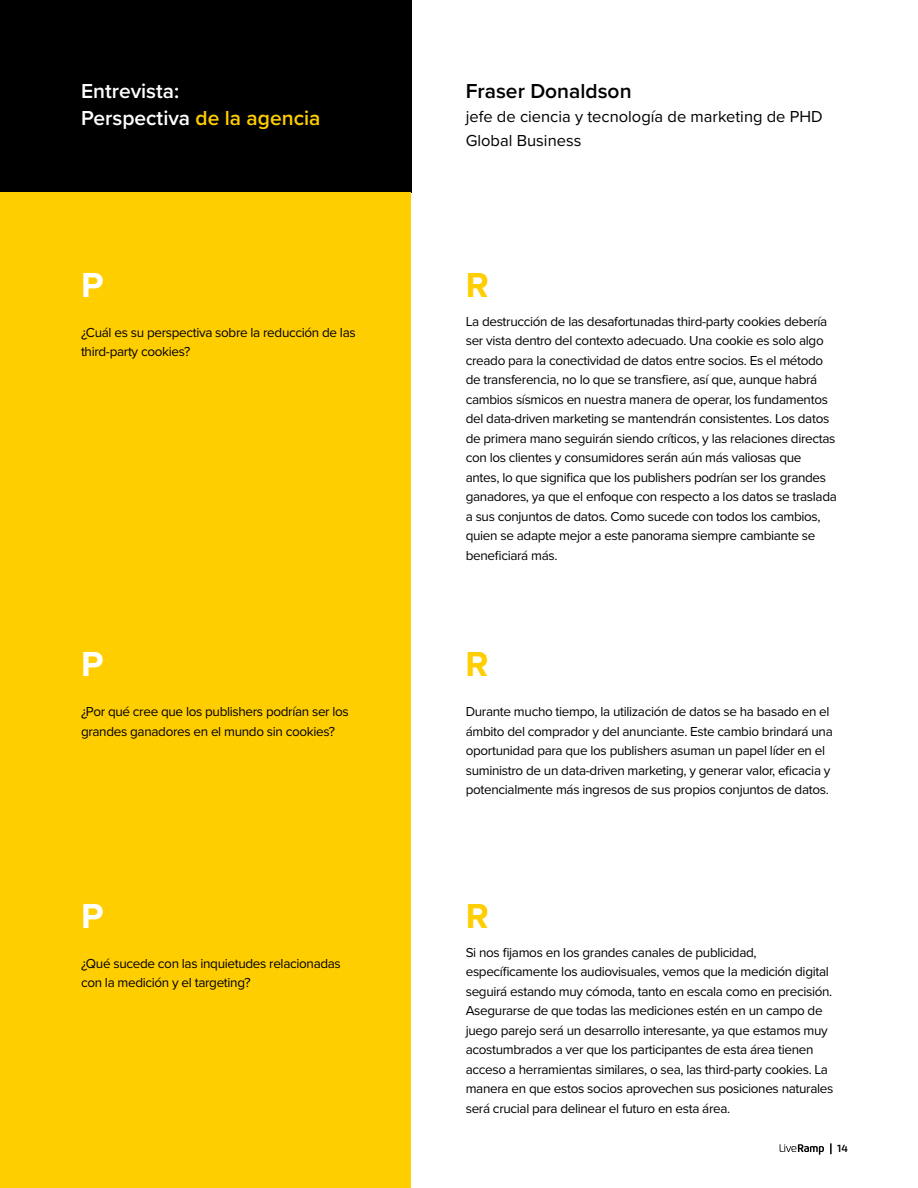
<style>
.page{position:relative;width:918px;height:1188px;background:#fff}
.page>*{position:absolute;margin:0;border:0;box-sizing:border-box;transform-origin:0 0}
.t1{font:700 36px "Proxima Nova";color:#fff}
.t2{font:700 36px "Proxima Nova";color:#ffce00}
.t3{font:600 21px/27px "Proxima Nova";color:#fff}
.t4{font:600 21px "Proxima Nova";color:#000}
.t5{font:16.5px/24px "Proxima Nova";color:#000}
.t6{font:13.5px/19.5px "Proxima Nova";letter-spacing:-.025em;color:#000}
.t7{font:600 10.5px "Exo 2";color:#000}
.s1{color:#ffce00}
</style>
<div class="page">
<div style="left:0;top:0;width:411px;height:192px;background:#000"></div>
<div style="left:0;top:192px;width:411px;height:996px;background:#ffce00"></div>
<svg style="left:780px;top:1144px;width:44px;height:11px"></svg>
<svg style="left:830px;top:1143px;width:2px;height:11px"></svg>
<h2 class="t3" style="left:81px;top:76px;width:241px">Entrevista:<br>Perspectiva <span class="s1">de la agencia</span></h2>
<h2 class="t4" style="left:466px;top:75px;width:167px">Fraser Donaldson</h2>
<p class="t5" style="left:466px;top:103px;width:359px">jefe de ciencia y tecnología de marketing de PHD<br>Global Business</p>
<h1 class="t1" style="left:81px;top:258px;width:24px">P</h1>
<p class="t6" style="left:81px;top:322px;width:276px">¿Cuál es su perspectiva sobre la reducción de las third-party cookies?</p>
<h1 class="t1" style="left:81px;top:637px;width:24px">P</h1>
<p class="t6" style="left:81px;top:702px;width:269px">¿Por qué cree que los publishers podrían ser los grandes ganadores en el mundo sin cookies?</p>
<h1 class="t1" style="left:81px;top:889px;width:24px">P</h1>
<p class="t6" style="left:81px;top:953px;width:261px">¿Qué sucede con las inquietudes relacionadas con la medición y el targeting?</p>
<h1 class="t2" style="left:466px;top:258px;width:25px">R</h1>
<p class="t6" style="left:466px;top:311px;width:373px">La destrucción de las desafortunadas third-party cookies debería ser vista dentro del contexto adecuado. Una cookie es solo algo creado para la conectividad de datos entre socios. Es el método de transferencia, no lo que se transfiere, así que, aunque habrá cambios sísmicos en nuestra manera de operar, los fundamentos del data-driven marketing se mantendrán consistentes. Los datos de primera mano seguirán siendo críticos, y las relaciones directas con los clientes y consumidores serán aún más valiosas que antes, lo que significa que los publishers podrían ser los grandes ganadores, ya que el enfoque con respecto a los datos se traslada a sus conjuntos de datos. Como sucede con todos los cambios, quien se adapte mejor a este panorama siempre cambiante se beneficiará más.</p>
<h1 class="t2" style="left:465px;top:637px;width:25px">R</h1>
<p class="t6" style="left:466px;top:702px;width:369px">Durante mucho tiempo, la utilización de datos se ha basado en el ámbito del comprador y del anunciante. Este cambio brindará una oportunidad para que los publishers asuman un papel líder en el suministro de un data-driven marketing, y generar valor, eficacia y potencialmente más ingresos de sus propios conjuntos de datos.</p>
<h1 class="t2" style="left:466px;top:889px;width:25px">R</h1>
<p class="t6" style="left:466px;top:942px;width:369px">Si nos fijamos en los grandes canales de publicidad, específicamente los audiovisuales, vemos que la medición digital seguirá estando muy cómoda, tanto en escala como en precisión.<br>Asegurarse de que todas las mediciones estén en un campo de juego parejo será un desarrollo interesante, ya que estamos muy acostumbrados a ver que los participantes de esta área tienen acceso a herramientas similares, o sea, las third-party cookies. La manera en que estos socios aprovechen sus posiciones naturales será crucial para delinear el futuro en esta área.</p>
<p class="t7" style="left:837px;top:1142px;width:12px">14</p>
</div>
